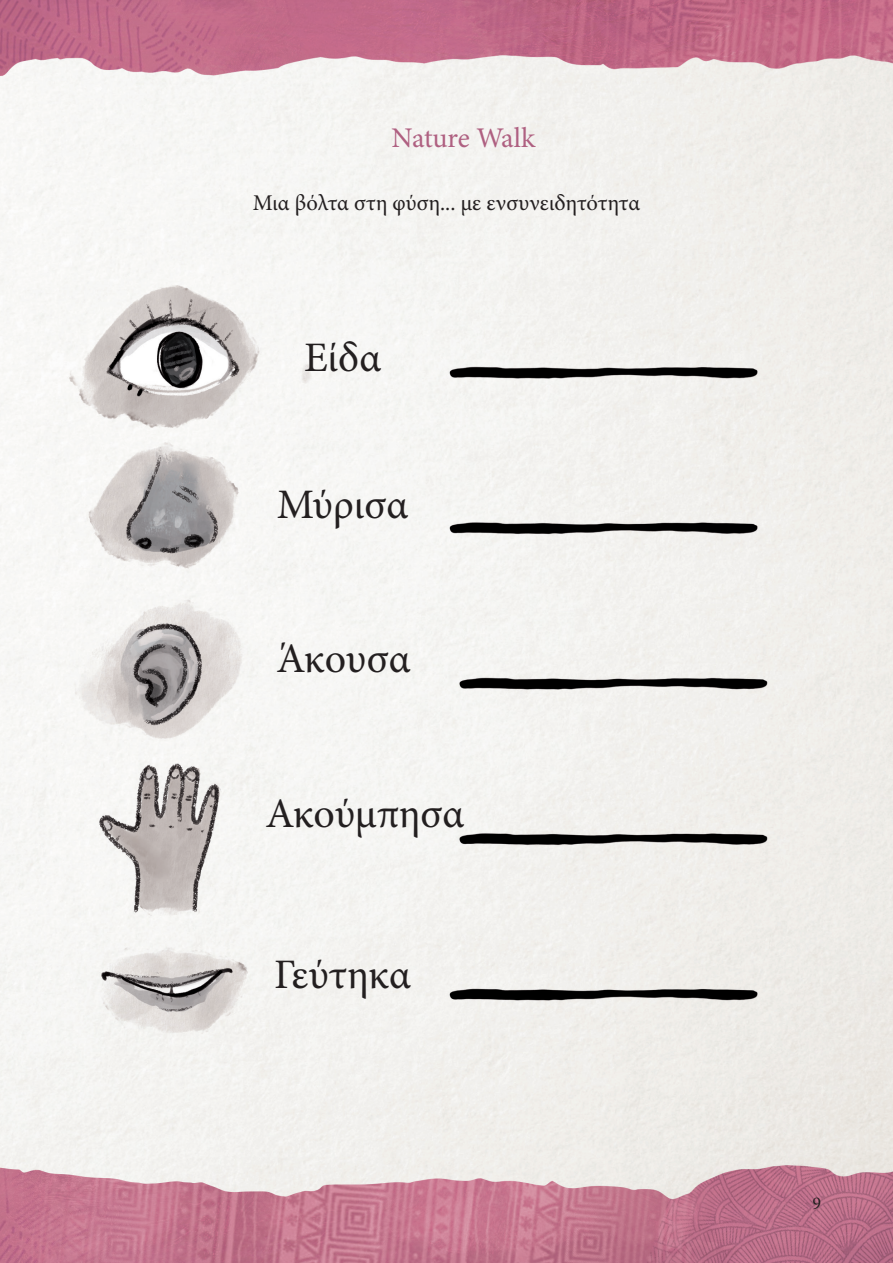
<style>
.page{position:relative;width:893px;height:1263px;background:#fff}
.page>*{position:absolute;margin:0;border:0;box-sizing:border-box;transform-origin:0 0}
.BODY{font:42px "Minion Pro";color:#231f20}
.BODY-2{font:28.5px "Minion Pro";letter-spacing:-.01em;color:#af6081}
.BODY-3{font:22.5px "Minion Pro";color:#231f20}
.t1{font:18px "Minion Pro";color:#231f20}
</style>
<div class="page">
<img style="left:0;top:0;width:893px;height:1263px">
<p class="BODY-2" style="left:392px;top:119px;width:145px">Nature Walk</p>
<p class="BODY-3" style="left:253px;top:188px;width:389px">Μια βόλτα στη φύση... με ενσυνειδητότητα</p>
<p class="BODY" style="left:304px;top:329px;width:79px">Είδα</p>
<p class="BODY" style="left:277px;top:476px;width:133px">Μύρισα</p>
<p class="BODY" style="left:276px;top:631px;width:136px">Άκουσα</p>
<p class="BODY" style="left:265px;top:785px;width:201px">Ακούμπησα</p>
<p class="BODY" style="left:274px;top:946px;width:138px">Γεύτηκα</p>
<p class="t1" style="left:812px;top:1191px;width:10px">9</p>
</div>
